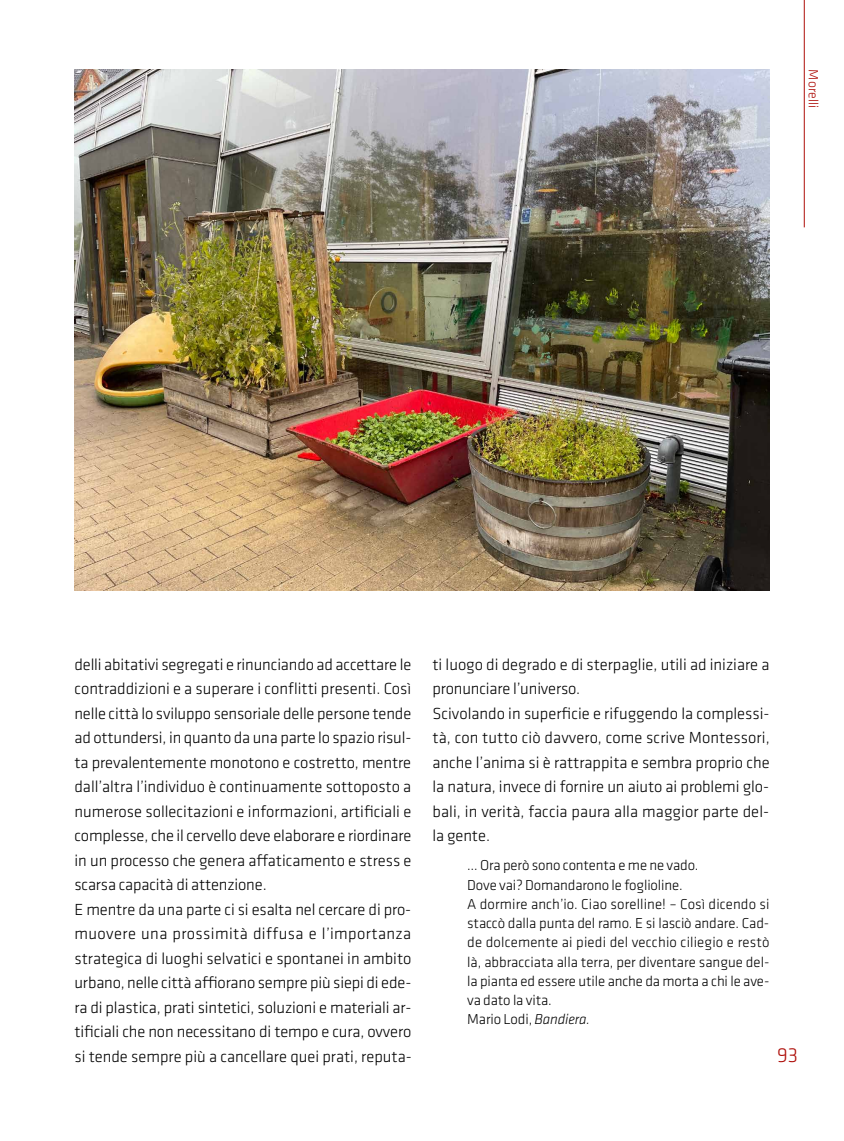
<style>
.page{position:relative;width:844px;height:1141px;background:#fff}
.page>*{position:absolute;margin:0;border:0;box-sizing:border-box;transform-origin:0 0}
.t1{font:300 21px "Klavika";color:#ae0f0a}
.t2{font:300 16.62px/24.5px "Klavika";letter-spacing:-.005em;color:#000}
.t3{font:300 14.88px/19.2px "Klavika";letter-spacing:-.005em;color:#000}
.t4{font:300 14px "Klavika";color:#ae0f0a}
.s1{font-style:italic}
</style>
<div class="page">
<hr style="left:803px;top:0;width:1px;height:227px;background:#ae0f0a">
<img style="left:74px;top:70px;width:695px;height:521px">
<p class="t4" style="left:820px;top:69px;width:40px;rotate:90deg">Morelli</p>
<p class="t2" style="left:74px;top:652px;width:339px">delli abitativi segregati e rinunciando ad accettare le contraddizioni e a superare i conflitti presenti. Così nelle città lo sviluppo sensoriale delle persone tende ad ottundersi, in quanto da una parte lo spazio risul&shy;ta prevalentemente monotono e costretto, mentre dall’altra l’individuo è continuamente sottoposto a numerose sollecitazioni e informazioni, artificiali e complesse, che il cervello deve elaborare e riordinare in un processo che genera affaticamento e stress e scarsa capacità di attenzione.<br>E mentre da una parte ci si esalta nel cercare di pro&shy;muovere una prossimità diffusa e l’importanza strategica di luoghi selvatici e spontanei in ambito urbano, nelle città affiorano sempre più siepi di ede&shy;ra di plastica, prati sintetici, soluzioni e materiali ar&shy;tificiali che non necessitano di tempo e cura, ovvero si tende sempre più a cancellare quei prati, reputa-</p>
<p class="t2" style="left:432px;top:652px;width:338px">ti luogo di degrado e di sterpaglie, utili ad iniziare a pronunciare l’universo.<br>Scivolando in superficie e rifuggendo la complessi&shy;tà, con tutto ciò davvero, come scrive Montessori, anche l’anima si è rattrappita e sembra proprio che la natura, invece di fornire un aiuto ai problemi glo&shy;bali, in verità, faccia paura alla maggior parte del&shy;la gente.</p>
<p class="t3" style="left:467px;top:856px;width:304px">… Ora però sono contenta e me ne vado.<br>Dove vai? Domandarono le foglioline.<br>A dormire anch’io. Ciao sorelline! – Così dicendo si staccò dalla punta del ramo. E si lasciò andare. Cad&shy;de dolcemente ai piedi del vecchio ciliegio e restò là, abbracciata alla terra, per diventare sangue del&shy;la pianta ed essere utile anche da morta a chi le ave&shy;va dato la vita.<br>Mario Lodi, <span class="s1">Bandiera.</span></p>
<p class="t1" style="left:777px;top:1044px;width:22px">93</p>
</div>
